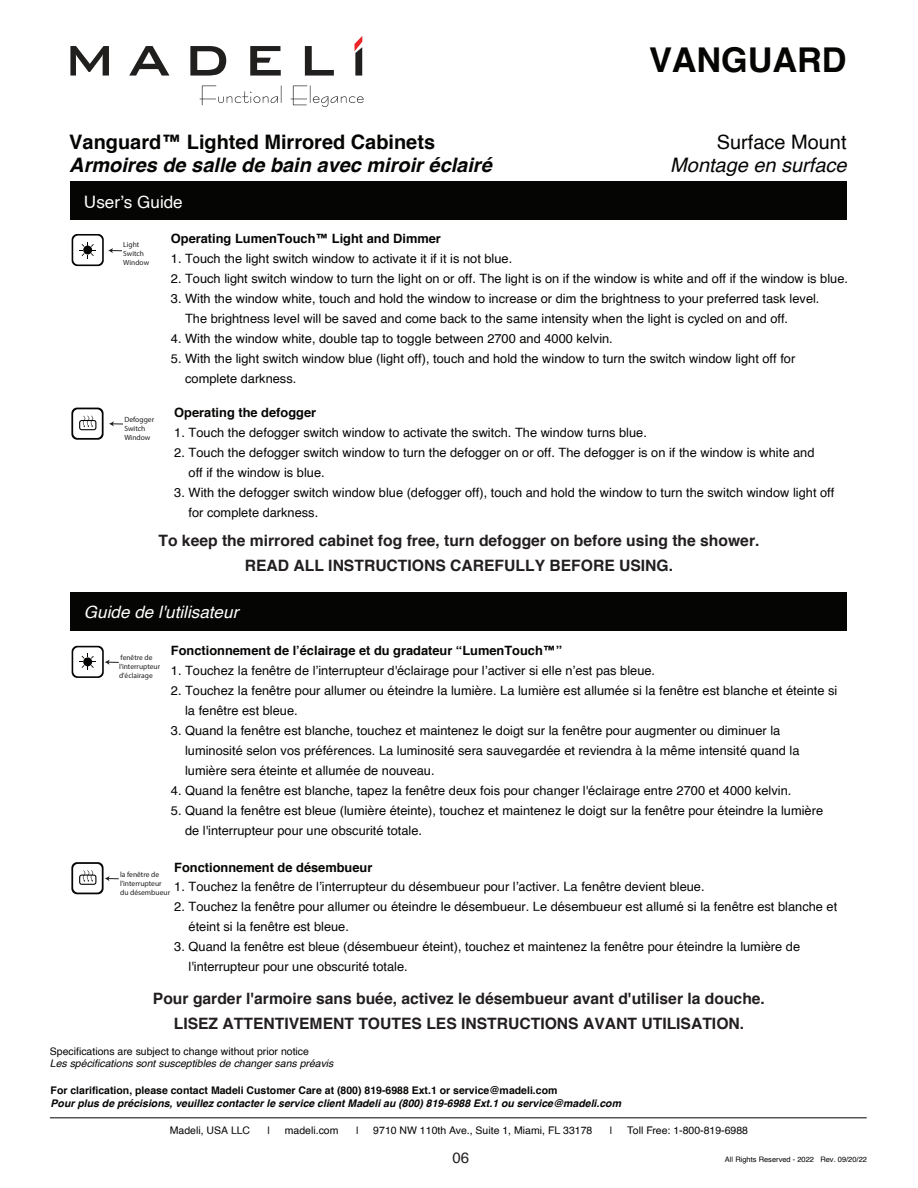
<style>
.page{position:relative;width:918px;height:1188px;background:#fff}
.page>*{position:absolute;margin:0;border:0;box-sizing:border-box;transform-origin:0 0}
.t1{font:700 34.2px "Helvetica";color:#050504}
.t2{font:italic 700 19.95px "Helvetica";color:#050504}
.t3{font:700 19.95px "Helvetica";color:#050504}
.t4{font:19.95px "Helvetica";color:#fff}
.t5{font:italic 19.95px "Helvetica";color:#050504}
.t6{font:19.95px "Helvetica";color:#050504}
.t7{font:italic 17.1px "Helvetica";color:#fff}
.t8{font:17.1px "Helvetica";color:#fff}
.t9{font:700 15.6px/25.7px "Helvetica";color:#231f20;text-align:center}
.t10{font:15px "Helvetica";color:#231f20}
.t11{font:12.9px/20px "Helvetica";color:#050504}
.t12{font:700 12.9px "Helvetica";color:#050504}
.t13{font:italic 700 10.5px "Helvetica";color:#050504}
.t14{font:700 10.5px "Helvetica";color:#050504}
.t15{font:10.5px "Helvetica";color:#050604}
.t16{font:italic 10.5px "Helvetica";color:#050504}
.t17{font:10.5px "Helvetica";color:#050504}
.t18{font:7.5px/9px "Myriad Pro";color:#211e1e}
.t19{font:7.5px "Helvetica";color:#050604}
</style>
<div class="page">
<svg style="left:71px;top:408px;width:52px;height:32px"></svg>
<svg style="left:72px;top:234px;width:50px;height:32px"></svg>
<svg style="left:71px;top:862px;width:48px;height:32px"></svg>
<svg style="left:72px;top:646px;width:47px;height:32px"></svg>
<svg style="left:70px;top:46px;width:39px;height:30px"></svg>
<svg style="left:129px;top:46px;width:40px;height:30px"></svg>
<svg style="left:190px;top:46px;width:36px;height:30px"></svg>
<svg style="left:250px;top:46px;width:31px;height:30px"></svg>
<svg style="left:305px;top:46px;width:29px;height:30px"></svg>
<svg style="left:354px;top:36px;width:8px;height:40px"></svg>
<svg style="left:200px;top:86px;width:82px;height:19px"></svg>
<svg style="left:291px;top:86px;width:73px;height:21px"></svg>
<div style="left:70px;top:181px;width:777px;height:39px;background:#050604"></div>
<hr style="left:50px;top:1117px;width:817px;height:1px;background:#050604">
<div style="left:70px;top:592px;width:777px;height:38px;background:#050604"></div>
<h2 class="t3" style="left:69px;top:125px;width:367px">Vanguard™ Lighted Mirrored Cabinets</h2>
<h2 class="t2" style="left:69px;top:149px;width:424px">Armoires de salle de bain avec miroir éclairé</h2>
<h3 class="t8" style="left:84px;top:189px;width:100px">User’s Guide</h3>
<h1 class="t1" style="left:649px;top:32px;width:199px">VANGUARD</h1>
<h2 class="t6" style="left:717px;top:126px;width:131px">Surface Mount</h2>
<h2 class="t5" style="left:670px;top:150px;width:178px">Montage en surface</h2>
<p class="t18" style="left:123px;top:240px;width:27px">Light<br>Switch<br>Window</p>
<p class="t18" style="left:124px;top:415px;width:31px">Defogger<br>Switch<br>Window</p>
<p class="t12" style="left:171px;top:228px;width:272px">Operating LumenTouch™ Light and Dimmer</p>
<p class="t11" style="left:171px;top:249px;width:343px">1. Touch the light switch window to activate it if it is not blue.</p>
<p class="t11" style="left:171px;top:269px;width:679px">2. Touch light switch window to turn the light on or off. The light is on if the window is white and off if the window is blue.</p>
<p class="t11" style="left:185px;top:289px;width:636px;text-indent:-14px">3. With the window white, touch and hold the window to increase or dim the brightness to your preferred task level.<br>The brightness level will be saved and come back to the same intensity when the light is cycled on and off.</p>
<p class="t11" style="left:171px;top:329px;width:444px">4. With the window white, double tap to toggle between 2700 and 4000 kelvin.</p>
<p class="t11" style="left:185px;top:349px;width:612px;text-indent:-14px">5. With the light switch window blue (light off), touch and hold the window to turn the switch window light off for complete darkness.</p>
<p class="t12" style="left:174px;top:402px;width:143px">Operating the defogger</p>
<p class="t11" style="left:174px;top:423px;width:474px">1. Touch the defogger switch window to activate the switch. The window turns blue.</p>
<p class="t11" style="left:189px;top:443px;width:627px;text-indent:-14px">2. Touch the defogger switch window to turn the defogger on or off. The defogger is on if the window is white and off if the window is blue.</p>
<p class="t11" style="left:189px;top:483px;width:647px;text-indent:-14px">3. With the defogger switch window blue (defogger off), touch and hold the window to turn the switch window light off for complete darkness.</p>
<p class="t9" style="left:158px;top:528px;width:602px">To keep the mirrored cabinet fog free, turn defogger on before using the shower.<br>READ ALL INSTRUCTIONS CAREFULLY BEFORE USING.</p>
<h2 class="t4" style="left:79px;top:596px;width:264px">Specifications / Spécifications</h2>
<h3 class="t7" style="left:84px;top:599px;width:156px">Guide de l'utilisateur</h3>
<p class="t12" style="left:171px;top:640px;width:393px">Fonctionnement de l’éclairage et du gradateur “LumenTouch™”</p>
<p class="t11" style="left:171px;top:661px;width:486px">1. Touchez la fenêtre de l’interrupteur d'éclairage pour l’activer si elle n’est pas bleue.</p>
<p class="t11" style="left:185px;top:681px;width:654px;text-indent:-14px">2. Touchez la fenêtre pour allumer ou éteindre la lumière. La lumière est allumée si la fenêtre est blanche et éteinte si la fenêtre est bleue.</p>
<p class="t11" style="left:185px;top:721px;width:616px;text-indent:-14px">3. Quand la fenêtre est blanche, touchez et maintenez le doigt sur la fenêtre pour augmenter ou diminuer la luminosité selon vos préférences. La luminosité sera sauvegardée et reviendra à la même intensité quand la lumière sera éteinte et allumée de nouveau.</p>
<p class="t11" style="left:171px;top:781px;width:622px">4. Quand la fenêtre est blanche, tapez la fenêtre deux fois pour changer l'éclairage entre 2700 et 4000 kelvin.</p>
<p class="t11" style="left:185px;top:800px;width:639px;text-indent:-14px">5. Quand la fenêtre est bleue (lumière éteinte), touchez et maintenez le doigt sur la fenêtre pour éteindre la lumière de l'interrupteur pour une obscurité totale.</p>
<p class="t12" style="left:174px;top:857px;width:200px">Fonctionnement de désembueur</p>
<p class="t11" style="left:174px;top:877px;width:532px">1. Touchez la fenêtre de l’interrupteur du désembueur pour l’activer. La fenêtre devient bleue.</p>
<p class="t11" style="left:189px;top:897px;width:650px;text-indent:-14px">2. Touchez la fenêtre pour allumer ou éteindre le désembueur. Le désembueur est allumé si la fenêtre est blanche et éteint si la fenêtre est bleue.</p>
<p class="t11" style="left:189px;top:937px;width:613px;text-indent:-14px">3. Quand la fenêtre est bleue (désembueur éteint), touchez et maintenez la fenêtre pour éteindre la lumière de l'interrupteur pour une obscurité totale.</p>
<p class="t18" style="left:119px;top:653px;width:43px">fenêtre de l’interrupteur d'éclairage</p>
<p class="t18" style="left:120px;top:870px;width:52px">la fenêtre de l’interrupteur du désembueur</p>
<p class="t9" style="left:153px;top:985px;width:614px">Pour garder l'armoire sans buée, activez le désembueur avant d'utiliser la douche.<br>LISEZ ATTENTIVEMENT TOUTES LES INSTRUCTIONS AVANT UTILISATION.</p>
<p class="t17" style="left:50px;top:1043px;width:261px">Specifications are subject to change without prior notice</p>
<p class="t16" style="left:50px;top:1055px;width:285px">Les spécifications sont susceptibles de changer sans préavis</p>
<p class="t14" style="left:51px;top:1082px;width:508px">For clarification, please contact Madeli Customer Care at (800) 819-6988 Ext.1 or service@madeli.com</p>
<p class="t13" style="left:51px;top:1094px;width:572px">Pour plus de précisions, veuillez contacter le service client Madeli au (800) 819-6988 Ext.1 ou service@madeli.com</p>
<p class="t15" style="left:170px;top:1122px;width:82px">Madeli, USA LLC</p>
<p class="t15" style="left:268px;top:1122px;width:4px">|</p>
<p class="t15" style="left:285px;top:1122px;width:55px">madeli.com</p>
<p class="t15" style="left:356px;top:1122px;width:4px">|</p>
<p class="t15" style="left:373px;top:1122px;width:221px">9710 NW 110th Ave., Suite 1, Miami, FL 33178</p>
<p class="t15" style="left:610px;top:1122px;width:4px">|</p>
<p class="t15" style="left:627px;top:1122px;width:122px">Toll Free: 1-800-819-6988</p>
<p class="t10" style="left:453px;top:1146px;width:18px">06</p>
<p class="t19" style="left:725px;top:1153px;width:144px">All Rights Reserved - 2022 Rev. 09/20/22</p>
</div>
